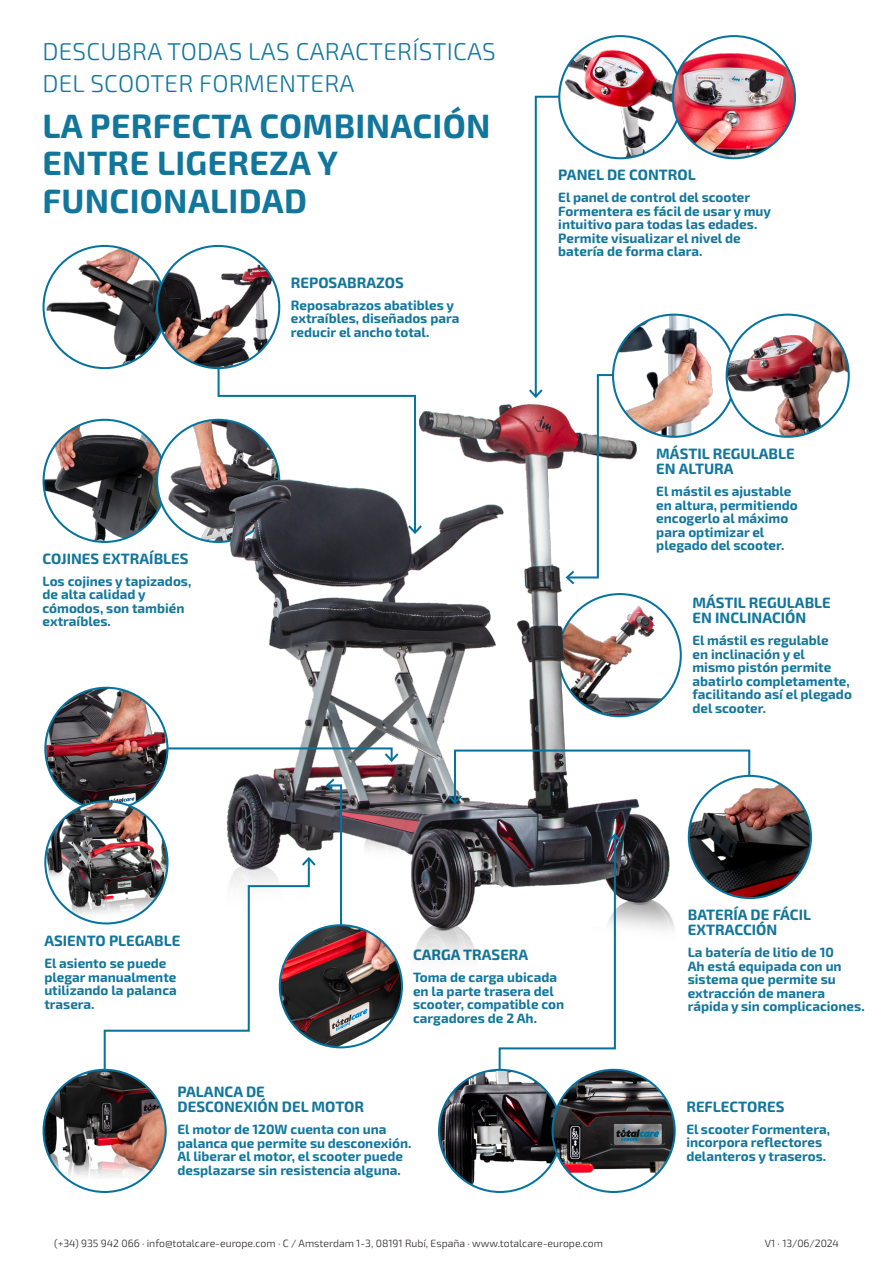
<style>
.page{position:relative;width:893px;height:1263px;background:#fff}
.page>*{position:absolute;margin:0;border:0;box-sizing:border-box;transform-origin:0 0}
.t1{font:700 33.75px/37.5px "Exo 2";letter-spacing:.01em;color:#12769c}
.t2{font:300 24.3px/32.4px "Exo 2";letter-spacing:.01em;color:#12769c}
._99-titulo-descripcion{font:700 15px/15px "Exo 2";color:#12769c}
.t3{font:700 13.5px/13.5px "Exo 2";color:#12769c}
.t4{font:300 10.5px "Exo 2";color:#231f20}
</style>
<div class="page">
<img style="left:44px;top:246px;width:122px;height:122px;border-radius:61px">
<img style="left:157px;top:246px;width:122px;height:122px;border-radius:61px">
<img style="left:44px;top:420px;width:122px;height:122px;border-radius:61px">
<img style="left:45px;top:688px;width:122px;height:122px;border-radius:61px">
<img style="left:45px;top:801px;width:122px;height:122px;border-radius:61px">
<img style="left:44px;top:1070px;width:122px;height:122px;border-radius:61px">
<img style="left:439px;top:1072px;width:119px;height:120px">
<img style="left:553px;top:1070px;width:122px;height:122px;border-radius:61px">
<img style="left:689px;top:776px;width:122px;height:122px;border-radius:61px">
<img style="left:727px;top:315px;width:122px;height:122px;border-radius:61px">
<img style="left:559px;top:36px;width:122px;height:122px;border-radius:61px">
<img style="left:673px;top:36px;width:122px;height:122px;border-radius:61px">
<div style="left:672px;top:35px;width:124px;height:124px;border:2px solid #05739e;border-radius:50%"></div>
<img style="left:149px;top:272px;width:600px;height:800px">
<svg style="left:217px;top:366px;width:207px;height:170px"></svg>
<svg style="left:166px;top:746px;width:235px;height:17px"></svg>
<svg style="left:324px;top:776px;width:19px;height:151px"></svg>
<svg style="left:498px;top:832px;width:126px;height:240px"></svg>
<svg style="left:446px;top:748px;width:305px;height:58px"></svg>
<svg style="left:527px;top:95px;width:88px;height:491px"></svg>
<svg style="left:103px;top:855px;width:215px;height:217px"></svg>
<p class="t2" style="left:43px;top:35px;width:455px">DESCUBRA TODAS LAS CARACTERÍSTICAS<br>DEL SCOOTER FORMENTERA</p>
<p class="t1" style="left:43px;top:108px;width:449px">LA PERFECTA COMBINACIÓN<br>ENTRE LIGEREZA Y<br>FUNCIONALIDAD</p>
<p class="_99-titulo-descripcion" style="left:43px;top:551px;width:148px">COJINES EXTRAÍBLES</p>
<p class="t3" style="left:43px;top:575px;width:150px">Los cojines y tapizados, de alta calidad y cómodos, son también extraíbles.</p>
<p class="_99-titulo-descripcion" style="left:291px;top:275px;width:114px">REPOSABRAZOS</p>
<p class="t3" style="left:291px;top:299px;width:170px">Reposabrazos abatibles y extraíbles, diseñados para reducir el ancho total.</p>
<p class="_99-titulo-descripcion" style="left:558px;top:168px;width:139px">PANEL DE CONTROL</p>
<p class="t3" style="left:558px;top:191px;width:214px">El panel de control del scooter<br>Formentera es fácil de usar y muy intuitivo para todas las edades.<br>Permite visualizar el nivel de batería de forma clara.</p>
<p class="_99-titulo-descripcion" style="left:656px;top:447px;width:140px">MÁSTIL REGULABLE<br>EN ALTURA</p>
<p class="t3" style="left:656px;top:485px;width:143px">El mástil es ajustable en altura, permitiendo encogerlo al máximo para optimizar el plegado del scooter.</p>
<p class="_99-titulo-descripcion" style="left:692px;top:596px;width:140px">MÁSTIL REGULABLE<br>EN INCLINACIÓN</p>
<p class="t3" style="left:692px;top:634px;width:161px">El mástil es regulable<br>en inclinación y el<br>mismo pistón permite abatirlo completamente, facilitando así el plegado del scooter.</p>
<p class="_99-titulo-descripcion" style="left:44px;top:933px;width:138px">ASIENTO PLEGABLE</p>
<p class="t3" style="left:44px;top:957px;width:134px">El asiento se puede plegar manualmente utilizando la palanca trasera.</p>
<p class="_99-titulo-descripcion" style="left:413px;top:948px;width:117px">CARGA TRASERA</p>
<p class="t3" style="left:413px;top:971px;width:153px">Toma de carga ubicada en la parte trasera del scooter, compatible con cargadores de 2 Ah.</p>
<p class="_99-titulo-descripcion" style="left:178px;top:1085px;width:188px">PALANCA DE<br>DESCONEXIÓN DEL MOTOR</p>
<p class="t3" style="left:178px;top:1123px;width:236px">El motor de 120W cuenta con una palanca que permite su desconexión.</p>
<p class="t3" style="left:178px;top:1150px;width:227px">Al liberar el motor, el scooter puede desplazarse sin resistencia alguna.</p>
<p class="t4" style="left:54px;top:1237px;width:551px">(+34) 935 942 066 · info@totalcare-europe.com · C / Amsterdam 1-3, 08191 Rubí, España · www.totalcare-europe.com</p>
<p class="_99-titulo-descripcion" style="left:688px;top:908px;width:125px">BATERÍA DE FÁCIL<br>EXTRACCIÓN</p>
<p class="t3" style="left:688px;top:946px;width:178px">La batería de litio de 10<br>Ah está equipada con un sistema que permite su extracción de manera rápida y sin complicaciones.</p>
<p class="_99-titulo-descripcion" style="left:686px;top:1099px;width:100px">REFLECTORES</p>
<p class="t3" style="left:686px;top:1122px;width:145px">El scooter Formentera, incorpora reflectores delanteros y traseros.</p>
<p class="t4" style="left:765px;top:1237px;width:76px">V1 · 13/06/2024</p>
</div>
